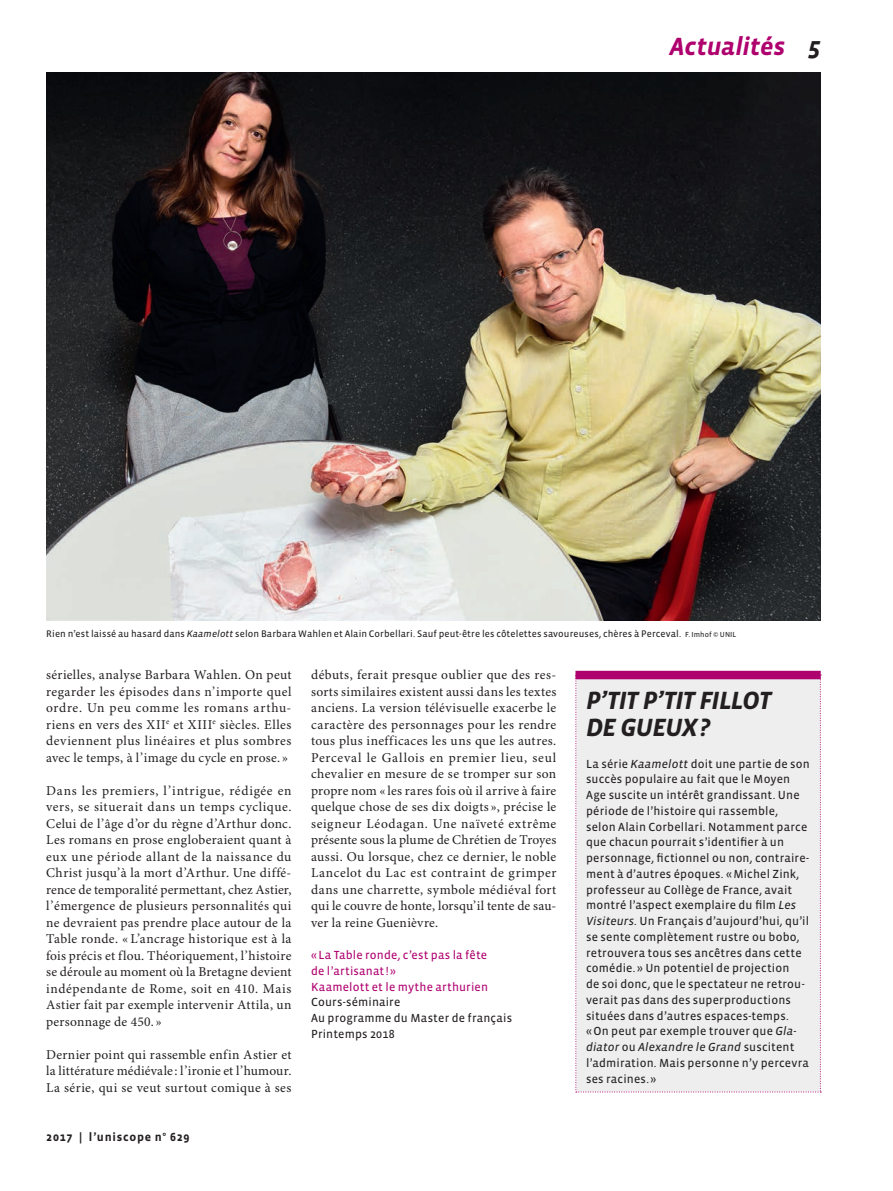
<style>
.page{position:relative;width:893px;height:1191px;background:#fff}
.page>*{position:absolute;margin:0;border:0;box-sizing:border-box;transform-origin:0 0}
.t1{font:italic 700 25.5px/27px "Vista Sans";letter-spacing:-.03em;color:#231f20}
.t2{font:italic 700 25.5px "Vista Sans";letter-spacing:-.005em;color:#af016e}
.t3{font:13.5px/16.5px "Minion Pro";letter-spacing:.02em;color:#231f20;text-align:justify}
.t4{font:12px/15.8px "Vista Sans Reg";letter-spacing:.015em;color:#231f20}
.t5{font:12px/15.8px "Vista Sans Reg";letter-spacing:.015em;color:#af016e}
.t6{font:700 12px "Vista Sans";letter-spacing:.065em;color:#231f20}
.t7{font:9.75px "Vista Sans Reg";letter-spacing:.015em;color:#231f20}
.s1{color:#231f20}
.s2{font-style:italic}
.s3{font-size:7.5px}
</style>
<div class="page">
<div style="left:575px;top:679px;width:246px;height:413px;background:#eeeeef"></div>
<img style="left:46px;top:72px;width:775px;height:549px">
<div style="left:575px;top:671px;width:246px;height:8px;background:#af016e"></div>
<h1 class="t2" style="left:669px;top:33px;width:153px">Actualités <span class="s1">5</span></h1>
<p class="t7" style="left:46px;top:629px;width:692px">Rien n’est laissé au hasard dans <span class="s2">Kaamelott</span> selon Barbara Wahlen et Alain Corbellari. Sauf peut-être les côtelettes savoureuses, chères à Perceval. <span class="s3">F. Imhof © UNIL</span></p>
<p class="t3" style="left:46px;top:667px;width:247px">sérielles, analyse Barbara Wahlen. On peut regarder les épisodes dans n’importe quel ordre. Un peu comme les romans arthu&shy;riens en vers des XII<sup>e</sup> et XIII<sup>e</sup> siècles. Elles deviennent plus linéaires et plus sombres avec le temps, à l’image du cycle en prose. »</p>
<p class="t3" style="left:46px;top:783px;width:247px">Dans les premiers, l’intrigue, rédigée en vers, se situerait dans un temps cyclique.<br>Celui de l’âge d’or du règne d’Arthur donc.<br>Les romans en prose engloberaient quant à eux une période allant de la naissance du Christ jusqu’à la mort d’Arthur. Une diffé&shy;rence de temporalité permettant, chez Astier, l’émergence de plusieurs personnalités qui ne devraient pas prendre place autour de la Table ronde. « L’ancrage historique est à la fois précis et flou. Théoriquement, l’histoire se déroule au moment où la Bretagne devient indépendante de Rome, soit en 410. Mais Astier fait par exemple intervenir Attila, un personnage de 450. »</p>
<p class="t3" style="left:46px;top:1047px;width:247px">Dernier point qui rassemble enfin Astier et la littérature médiévale : l’ironie et l’humour.<br>La série, qui se veut surtout comique à ses</p>
<p class="t6" style="left:46px;top:1130px;width:145px">2017 | l’uniscope n° 629</p>
<p class="t3" style="left:311px;top:667px;width:247px">débuts, ferait presque oublier que des res&shy;sorts similaires existent aussi dans les textes anciens. La version télévisuelle exacerbe le caractère des personnages pour les rendre tous plus inefficaces les uns que les autres.<br>Perceval le Gallois en premier lieu, seul chevalier en mesure de se tromper sur son propre nom « les rares fois où il arrive à faire quelque chose de ses dix doigts », précise le seigneur Léodagan. Une naïveté extrême présente sous la plume de Chrétien de Troyes aussi. Ou lorsque, chez ce dernier, le noble Lancelot du Lac est contraint de grimper dans une charrette, symbole médiéval fort qui le couvre de honte, lorsqu’il tente de sau&shy;ver la reine Guenièvre.</p>
<p class="t5" style="left:311px;top:947px;width:178px">«La Table ronde, c’est pas la fête de l’artisanat!»<br>Kaamelott et le mythe arthurien</p>
<p class="t4" style="left:311px;top:994px;width:203px">Cours-séminaire<br>Au programme du Master de français<br>Printemps 2018</p>
<h1 class="t1" style="left:586px;top:687px;width:187px">P’TIT P’TIT FILLOT<br>DE GUEUX?</h1>
<p class="t4" style="left:586px;top:756px;width:225px">La série <span class="s2">Kaamelott</span> doit une partie de son succès populaire au fait que le Moyen Age suscite un intérêt grandissant. Une période de l’histoire qui rassemble, selon Alain Corbellari. Notamment parce que chacun pourrait s’identifier à un personnage, fictionnel ou non, contraire&shy;ment à d’autres époques. «Michel Zink, professeur au Collège de France, avait montré l’aspect exemplaire du film <span class="s2">Les Visiteurs.</span> Un Français d’aujourd’hui, qu’il se sente complètement rustre ou bobo, retrouvera tous ses ancêtres dans cette comédie. » Un potentiel de projection<br>de soi donc, que le spectateur ne retrou&shy;verait pas dans des superproductions situées dans d’autres espaces-temps. «On peut par exemple trouver que <span class="s2">Gla&shy;diator</span> ou <span class="s2">Alexandre le Grand</span> suscitent l’admiration. Mais personne n’y percevra ses racines.»</p>
</div>
